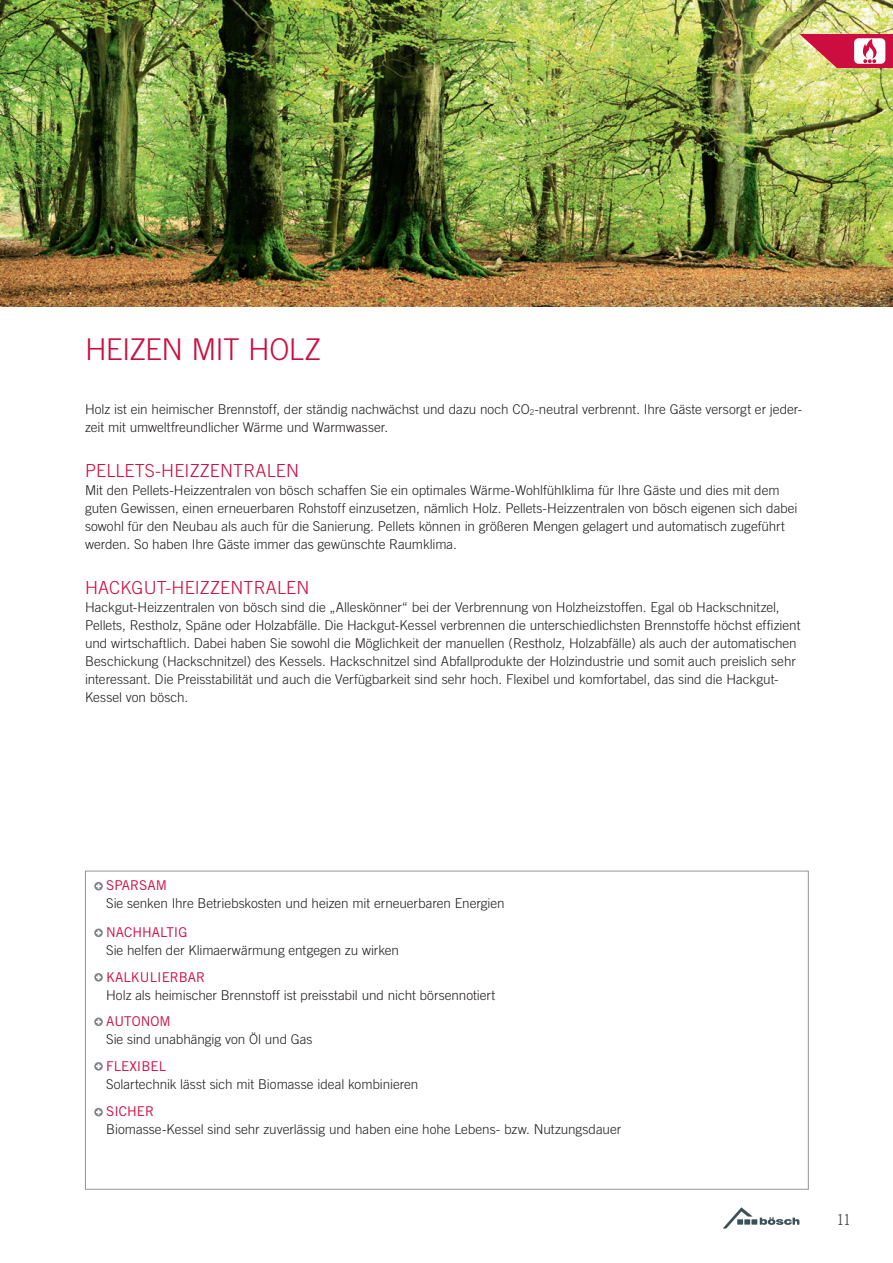
<style>
.page{position:relative;width:893px;height:1263px;background:#fff}
.page>*{position:absolute;margin:0;border:0;box-sizing:border-box;transform-origin:0 0}
.t1{font:300 30px "Trade Gothic";letter-spacing:-.02em;color:#cd0d40}
.t2{font:300 18px "Trade Gothic";letter-spacing:.01em;color:#cd0d40}
.t3{font:15px "Trade Gothic Cond Eighteen";color:#4b4c4d}
.t4{font:300 13.5px/18px "Trade Gothic";letter-spacing:-.005em;color:#231f20}
.t5{font:13.5px "Trade Gothic";color:#cd0d40}
</style>
<div class="page">
<svg style="left:723px;top:1207px;width:76px;height:21px"></svg>
<img style="left:0;top:0;width:893px;height:306px">
<svg style="left:94px;top:882px;width:9px;height:8px"></svg>
<svg style="left:96px;top:884px;width:5px;height:5px"></svg>
<svg style="left:94px;top:928px;width:9px;height:9px"></svg>
<svg style="left:96px;top:930px;width:5px;height:5px"></svg>
<svg style="left:94px;top:973px;width:9px;height:8px"></svg>
<svg style="left:96px;top:975px;width:5px;height:5px"></svg>
<svg style="left:94px;top:1017px;width:9px;height:9px"></svg>
<svg style="left:96px;top:1019px;width:5px;height:5px"></svg>
<svg style="left:94px;top:1062px;width:9px;height:8px"></svg>
<svg style="left:96px;top:1064px;width:5px;height:5px"></svg>
<svg style="left:94px;top:1108px;width:9px;height:8px"></svg>
<svg style="left:96px;top:1109px;width:5px;height:6px"></svg>
<svg style="left:799px;top:34px;width:94px;height:34px"></svg>
<h1 class="t1" style="left:85px;top:332px;width:238px">HEIZEN MIT HOLZ</h1>
<p class="t4" style="left:85px;top:400px;width:719px">Holz ist ein heimischer Brennstoff, der ständig nachwächst und dazu noch CO<sub>2</sub>-neutral verbrennt. Ihre Gäste versorgt er jeder&shy;zeit mit umweltfreundlicher Wärme und Warmwasser.</p>
<h2 class="t2" style="left:85px;top:460px;width:215px">PELLETS-HEIZZENTRALEN</h2>
<p class="t4" style="left:85px;top:481px;width:714px">Mit den Pellets-Heizzentralen von bösch schaffen Sie ein optimales Wärme-Wohlfühlklima für Ihre Gäste und dies mit dem guten Gewissen, einen erneuerbaren Rohstoff einzusetzen, nämlich Holz. Pellets-Heizzentralen von bösch eigenen sich dabei sowohl für den Neubau als auch für die Sanierung. Pellets können in größeren Mengen gelagert und automatisch zugeführt werden. So haben Ihre Gäste immer das gewünschte Raumklima.</p>
<h2 class="t2" style="left:85px;top:577px;width:226px">HACKGUT-HEIZZENTRALEN</h2>
<p class="t4" style="left:85px;top:598px;width:717px">Hackgut-Heizzentralen von bösch sind die „Alleskönner“ bei der Verbrennung von Holzheizstoffen. Egal ob Hackschnitzel, Pellets, Restholz, Späne oder Holzabfälle. Die Hackgut-Kessel verbrennen die unterschiedlichsten Brennstoffe höchst effizient und wirtschaftlich. Dabei haben Sie sowohl die Möglichkeit der manuellen (Restholz, Holzabfälle) als auch der automatischen Beschickung (Hackschnitzel) des Kessels. Hackschnitzel sind Abfallprodukte der Holzindustrie und somit auch preislich sehr interessant. Die Preisstabilität und auch die Verfügbarkeit sind sehr hoch. Flexibel und komfortabel, das sind die Hackgut-Kessel von bösch.</p>
<p class="t5" style="left:106px;top:877px;width:62px">SPARSAM</p>
<p class="t4" style="left:106px;top:894px;width:400px">Sie senken Ihre Betriebskosten und heizen mit erneuerbaren Energien</p>
<p class="t5" style="left:106px;top:924px;width:83px">NACHHALTIG</p>
<p class="t4" style="left:106px;top:941px;width:294px">Sie helfen der Klimaerwärmung entgegen zu wirken</p>
<p class="t5" style="left:106px;top:968px;width:101px">KALKULIERBAR</p>
<p class="t4" style="left:106px;top:985px;width:391px">Holz als heimischer Brennstoff ist preisstabil und nicht börsennotiert</p>
<p class="t5" style="left:106px;top:1013px;width:66px">AUTONOM</p>
<p class="t4" style="left:106px;top:1030px;width:208px">Sie sind unabhängig von Öl und Gas</p>
<p class="t5" style="left:106px;top:1058px;width:62px">FLEXIBEL</p>
<p class="t4" style="left:106px;top:1074px;width:314px">Solartechnik lässt sich mit Biomasse ideal kombinieren</p>
<p class="t5" style="left:106px;top:1103px;width:49px">SICHER</p>
<p class="t4" style="left:106px;top:1120px;width:516px">Biomasse-Kessel sind sehr zuverlässig und haben eine hohe Lebens- bzw. Nutzungsdauer</p>
<p class="t3" style="left:837px;top:1210px;width:15px">11</p>
</div>
